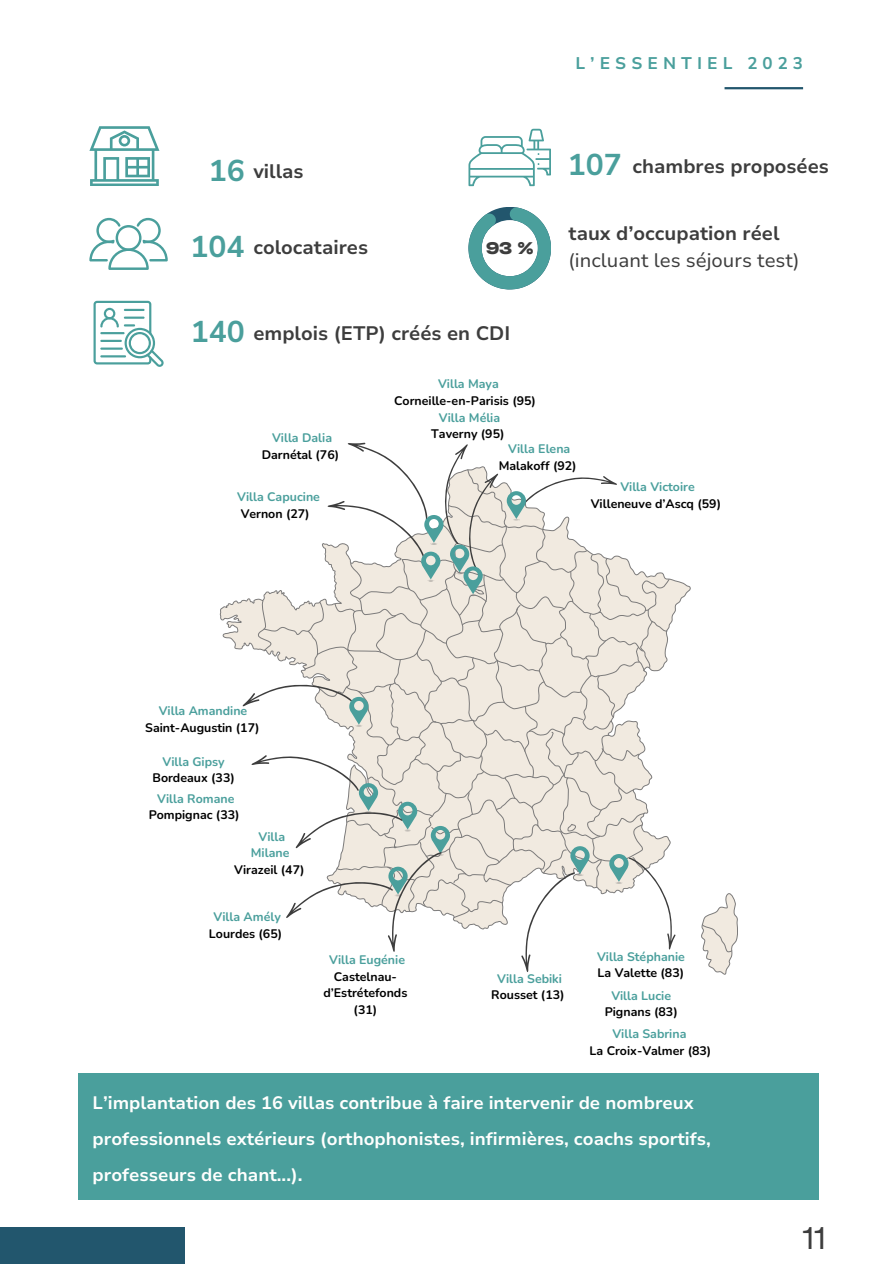
<style>
.page{position:relative;width:894px;height:1264px;background:#fff}
.page>*{position:absolute;margin:0;border:0;box-sizing:border-box;transform-origin:0 0}
.t1{font:700 30px "Nunito Sans 10 pt";color:#4a9f9c}
.t2{font:expanded 30px "Cy Grotesk";color:#3d3d3d}
.t3{font:700 19.5px "Nunito Sans 10 pt";color:#3d3d3d}
.t4{font:19.5px/27px "Nunito Sans 10 pt";color:#3d3d3d}
.t5{font:700 18px/36px "Nunito Sans 10 pt";color:#fffffe}
.t6{font:700 16.8px "Nunito Sans 10 pt";letter-spacing:.3em;color:#4a9f9c}
.t7{font:700 expanded 16.2px "Cy Grotesk";color:#3d3d3d}
.t8{font:700 12.3px/16.5px "Nunito";color:#000;text-align:center}
.t9{font:700 12.3px/16.5px "Nunito";color:#4a9f9c;text-align:center}
.s1{font-weight:700}
</style>
<div class="page">
<svg style="left:468px;top:207px;width:83px;height:82px"></svg>
<svg style="left:93px;top:301px;width:70px;height:66px"></svg>
<svg style="left:89px;top:126px;width:70px;height:60px"></svg>
<svg style="left:468px;top:129px;width:82px;height:57px"></svg>
<svg style="left:89px;top:218px;width:79px;height:52px"></svg>
<div style="left:78px;top:1073px;width:740px;height:126px;background:#4a9f9c"></div>
<hr style="left:724px;top:87px;width:78px;height:2px;background:#22566d">
<div style="left:0;top:1227px;width:185px;height:36px;background:#22566d"></div>
<svg style="left:701px;top:893px;width:36px;height:81px"></svg>
<svg style="left:238px;top:442px;width:438px;height:530px"></svg>
<p class="t6" style="left:575px;top:52px;width:229px">L’ESSENTIEL 2023</p>
<p class="t1" style="left:209px;top:151px;width:37px">16</p>
<p class="t3" style="left:253px;top:159px;width:52px">villas</p>
<p class="t1" style="left:567px;top:145px;width:55px">107</p>
<p class="t3" style="left:632px;top:154px;width:198px">chambres proposées</p>
<p class="t1" style="left:190px;top:226px;width:55px">104</p>
<p class="t3" style="left:253px;top:234px;width:116px">colocataires</p>
<h3 class="t7" style="left:486px;top:238px;width:49px">93 %</h3>
<p class="t1" style="left:191px;top:312px;width:55px">140</p>
<p class="t3" style="left:253px;top:320px;width:258px">emplois (ETP) créés en CDI</p>
<p class="t4" style="left:568px;top:220px;width:232px"><span class="s1">taux d’occupation réel </span>(incluant les séjours test)</p>
<p class="t9" style="left:272px;top:430px;width:62px">Villa Dalia</p>
<h1 class="t8" style="left:262px;top:446px;width:79px">Darnétal (76)</h1>
<h2 class="t9" style="left:237px;top:489px;width:84px">Villa Capucine</h2>
<p class="t8" style="left:240px;top:505px;width:70px">Vernon (27)</p>
<p class="t9" style="left:438px;top:376px;width:62px">Villa Maya</p>
<p class="t8" style="left:394px;top:392px;width:143px">Corneille-en-Parisis (95)</p>
<p class="t9" style="left:439px;top:409px;width:63px">Villa Mélia</p>
<p class="t8" style="left:431px;top:426px;width:75px">Taverny (95)</p>
<h2 class="t9" style="left:508px;top:441px;width:63px">Villa Elena</h2>
<p class="t8" style="left:498px;top:457px;width:79px">Malakoff (92)</p>
<h2 class="t9" style="left:620px;top:479px;width:76px">Villa Victoire</h2>
<h3 class="t8" style="left:590px;top:495px;width:132px">Villeneuve d’Ascq (59)</h3>
<p class="t9" style="left:159px;top:703px;width:90px">Villa Amandine</p>
<p class="t8" style="left:145px;top:719px;width:116px">Saint-Augustin (17)</p>
<p class="t9" style="left:162px;top:753px;width:64px">Villa Gipsy</p>
<h1 class="t8" style="left:152px;top:770px;width:84px">Bordeaux (33)</h1>
<p class="t9" style="left:157px;top:790px;width:79px">Villa Romane</p>
<p class="t8" style="left:149px;top:807px;width:92px">Pompignac (33)</p>
<p class="t9" style="left:251px;top:828px;width:40px">Villa<br>Milane</p>
<p class="t8" style="left:234px;top:861px;width:72px">Virazeil (47)</p>
<p class="t9" style="left:213px;top:909px;width:69px">Villa Amély</p>
<h2 class="t8" style="left:209px;top:925px;width:75px">Lourdes (65)</h2>
<p class="t9" style="left:329px;top:951px;width:77px">Villa Eugénie</p>
<p class="t8" style="left:323px;top:968px;width:85px">Castelnau&shy;d’Estrétefonds</p>
<p class="t8" style="left:353px;top:1001px;width:25px">(31)</p>
<h4 class="t9" style="left:497px;top:970px;width:66px">Villa Sebiki</h4>
<p class="t8" style="left:491px;top:986px;width:75px">Rousset (13)</p>
<p class="t9" style="left:597px;top:948px;width:89px">Villa Stéphanie</p>
<p class="t8" style="left:597px;top:964px;width:88px">La Valette (83)</p>
<p class="t9" style="left:611px;top:987px;width:61px">Villa Lucie</p>
<p class="t8" style="left:604px;top:1004px;width:74px">Pignans (83)</p>
<p class="t9" style="left:612px;top:1026px;width:75px">Villa Sabrina</p>
<p class="t8" style="left:589px;top:1042px;width:123px">La Croix-Valmer (83)</p>
<p class="t5" style="left:92px;top:1085px;width:619px">L’implantation des 16 villas contribue à faire intervenir de nombreux professionnels extérieurs (orthophonistes, infirmières, coachs sportifs, professeurs de chant...).</p>
<p class="t2" style="left:802px;top:1218px;width:25px">11</p>
</div>
